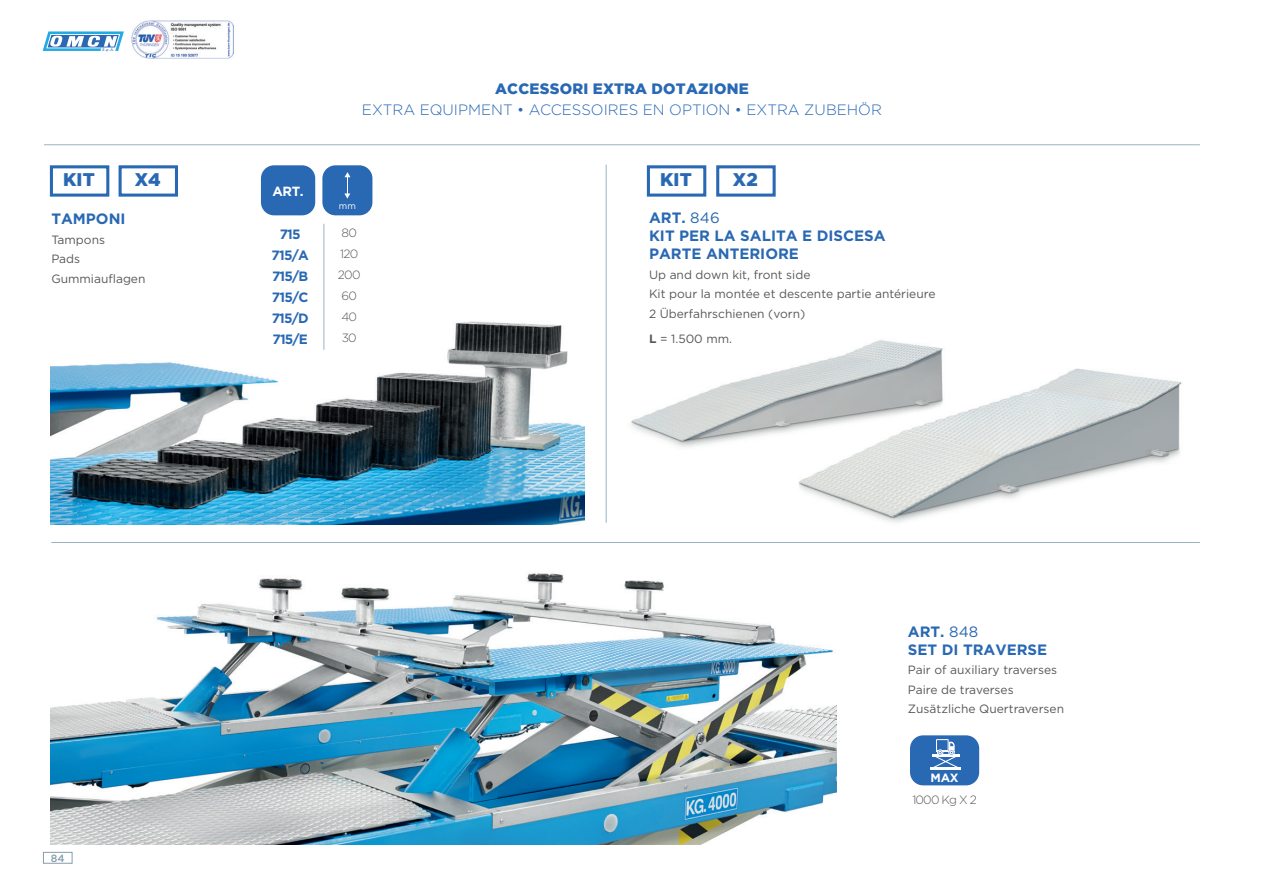
<style>
.page{position:relative;width:1263px;height:893px;background:#fff}
.page>*{position:absolute;margin:0;border:0;box-sizing:border-box;transform-origin:0 0}
.t1{font:900 18.3px "Gotham";letter-spacing:.015em;color:#2968b3}
.t2{font:700 15px/18px "Gotham";color:#2968b3}
.t3{font:300 15px "Gotham";color:#2968b3}
.t4{font:900 15px "Gotham";letter-spacing:.015em;color:#2968b3}
.t5{font:700 13.5px/21px "Gotham";letter-spacing:-.06em;color:#2968b3;text-align:center}
.t6{font:700 13.35px "Gotham";color:#fff}
.t7{font:12px/19.5px "Gotham";color:#57585a}
.t8{font:300 12px/21px "Gotham";letter-spacing:-.06em;color:#57585a;text-align:center}
.t9{font:700 12px "Gotham";color:#fff}
.t10{font:500 10.5px "Gotham";color:#849dab}
.t11{font:9px "Gotham";color:#fff}
.s1{font-weight:400}
.s2{font-weight:700}
</style>
<div class="page">
<img style="left:132px;top:20px;width:101px;height:38px">
<svg style="left:42px;top:31px;width:82px;height:21px"></svg>
<div style="left:43px;top:852px;width:29px;height:11px;background:#fff;border:1px solid #849dab"></div>
<img style="left:51px;top:573px;width:786px;height:271px">
<img style="left:631px;top:340px;width:551px;height:183px">
<hr style="left:44px;top:145px;width:1156px;height:1px;background:#97b4c4">
<hr style="left:51px;top:542px;width:1149px;height:1px;background:#97b4c4">
<img style="left:50px;top:300px;width:534px;height:225px">
<hr style="left:324px;top:224px;width:1px;height:126px;background:#97b4c4">
<div style="left:261px;top:165px;width:54px;height:50px;background:#2968b3;border-radius:13px"></div>
<div style="left:322px;top:165px;width:50px;height:50px;background:#2968b3;border-radius:13px"></div>
<svg style="left:344px;top:172px;width:6px;height:27px"></svg>
<hr style="left:606px;top:165px;width:1px;height:358px;background:#97b4c4">
<div style="left:647px;top:165px;width:59px;height:32px;background:#fff;border:3px solid #2968b3"></div>
<div style="left:119px;top:165px;width:59px;height:32px;background:#fff;border:3px solid #2968b3"></div>
<div style="left:716px;top:165px;width:60px;height:32px;background:#fff;border:3px solid #2968b3"></div>
<div style="left:50px;top:165px;width:59px;height:32px;background:#fff;border:3px solid #2968b3"></div>
<div style="left:910px;top:735px;width:69px;height:50px;background:#2968b3;border-radius:13px"></div>
<hr style="left:930px;top:767px;width:31px;height:2px;background:#fff">
<div style="left:936px;top:739px;width:12px;height:12px;border:1px solid #fff"></div>
<svg style="left:932px;top:742px;width:28px;height:25px"></svg>
<p class="t4" style="left:495px;top:80px;width:255px">ACCESSORI EXTRA DOTAZIONE</p>
<p class="t3" style="left:362px;top:102px;width:521px">EXTRA EQUIPMENT • ACCESSOIRES EN OPTION • EXTRA ZUBEHÖR</p>
<h1 class="t1" style="left:63px;top:169px;width:33px">KIT</h1>
<h1 class="t1" style="left:135px;top:169px;width:28px">x4</h1>
<h1 class="t1" style="left:660px;top:169px;width:33px">KIT</h1>
<h1 class="t1" style="left:733px;top:169px;width:26px">x2</h1>
<p class="t6" style="left:272px;top:183px;width:33px">ART.</p>
<p class="t2" style="left:51px;top:210px;width:76px">TAMPONI</p>
<p class="t7" style="left:51px;top:230px;width:96px">Tampons<br>Pads<br>Gummiauflagen</p>
<p class="t5" style="left:272px;top:223px;width:39px">715<br>715/A<br>715/B<br>715/C<br>715/D<br>715/E</p>
<p class="t11" style="left:339px;top:200px;width:19px">mm</p>
<p class="t8" style="left:338px;top:223px;width:24px">80<br>120<br>200<br>60<br>40<br>30</p>
<p class="t10" style="left:51px;top:852px;width:15px">84</p>
<p class="t2" style="left:649px;top:209px;width:101px">ART. <span class="s1">846<br></span>KIT PER LA SALI</p>
<p class="t2" style="left:649px;top:227px;width:179px;text-indent:127px">TAEDISCESA<br>PARTE ANTERIORE</p>
<p class="t7" style="left:649px;top:265px;width:288px">Up and down kit, front side<br>Kit pour la montée et descente partie antérieure<br>2 Überfahrschienen (vorn)</p>
<p class="t7" style="left:649px;top:329px;width:85px"><span class="s2">L</span> = 1.500 mm.</p>
<p class="t2" style="left:908px;top:622px;width:141px">ART. <span class="s1">848<br></span>SET DI TRAVERSE</p>
<p class="t7" style="left:908px;top:660px;width:158px">Pair of auxiliary traverses<br>Paire de traverses<br>Zusätzliche Quertraversen</p>
<p class="t9" style="left:930px;top:771px;width:30px">MAX</p>
<p class="t8" style="left:912px;top:789px;width:66px">1000 Kg X 2</p>
</div>
